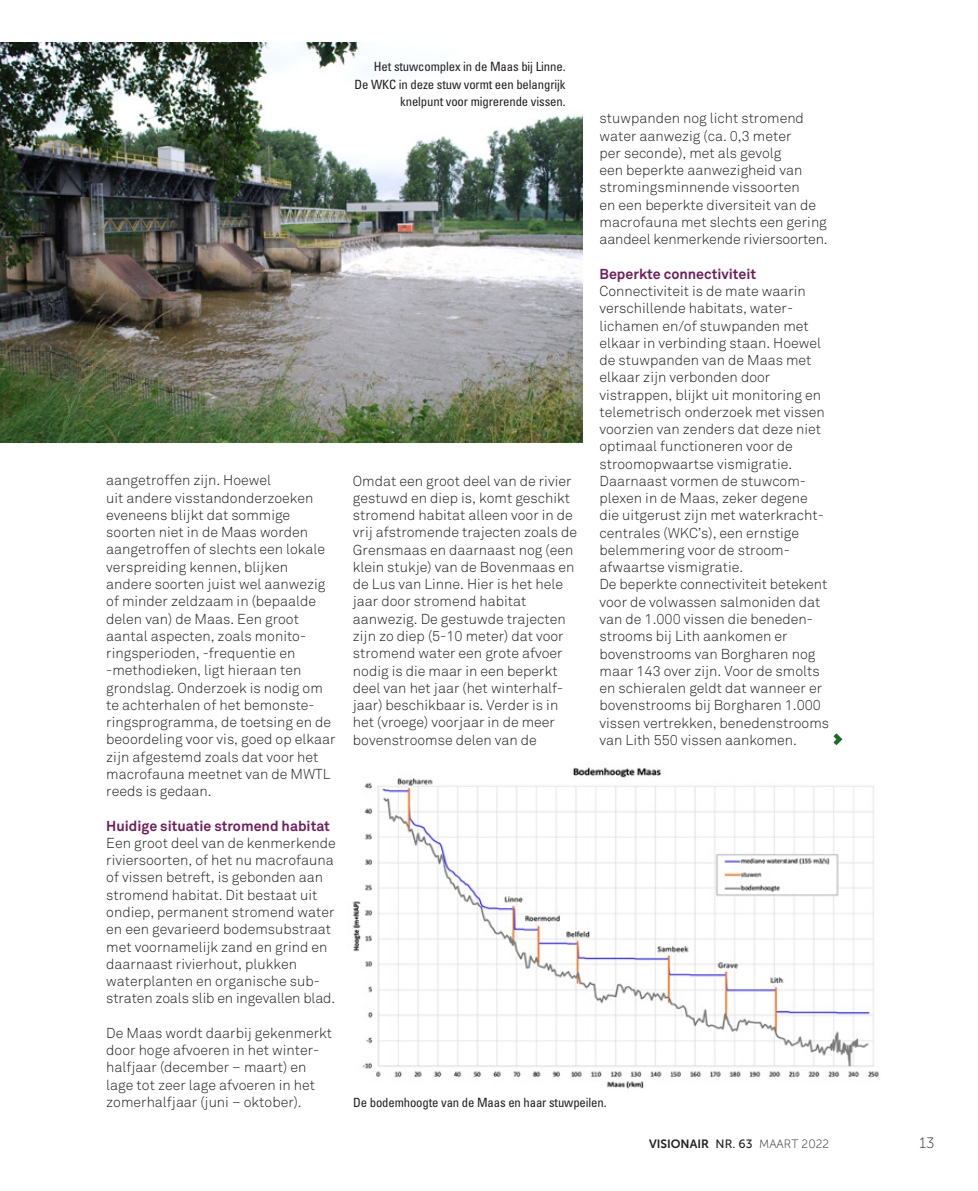
<style>
.page{position:relative;width:978px;height:1191px;background:#fff}
.page>*{position:absolute;margin:0;border:0;box-sizing:border-box;transform-origin:0 0}
.t1{font:15px "Museo Sans 100";color:#231f20}
.t2{font:300 14.25px/17.2px "Akkurat";color:#231f20}
.t3{font:700 14.25px "Akkurat";color:#701e5b}
.t4{font:condensed 12.75px/17.2px "Univers LT Std";letter-spacing:-.01em;color:#231f20;text-align:right}
.t5{font:12px "Museo Sans 700";color:#231f20}
.s1{font-family:"Museo Sans 500"}
.s2{font-family:"Museo Sans 100"}
</style>
<div class="page">
<svg style="left:833px;top:733px;width:9px;height:12px"></svg>
<img style="left:0;top:43px;width:583px;height:399px">
<img style="left:352px;top:767px;width:527px;height:322px">
<p class="t2" style="left:106px;top:472px;width:231px">aangetroffen zijn. Hoewel<br>uit andere visstandonderzoeken eveneens blijkt dat sommige soorten niet in de Maas worden aangetroffen of slechts een lokale verspreiding kennen, blijken andere soorten juist wel aanwezig of minder zeldzaam in (bepaalde delen van) de Maas. Een groot aantal aspecten, zoals monito&shy;ringsperioden, -frequentie en -methodieken, ligt hieraan ten grondslag. Onderzoek is nodig om te achterhalen of het bemonste&shy;ringsprogramma, de toetsing en de beoordeling voor vis, goed op elkaar zijn afgestemd zoals dat voor het macrofauna meetnet van de MWTL reeds is gedaan.</p>
<p class="t3" style="left:106px;top:816px;width:225px">Huidige situatie stromend habitat</p>
<p class="t2" style="left:106px;top:834px;width:231px">Een groot deel van de kenmerkende riviersoorten, of het nu macrofauna of vissen betreft, is gebonden aan stromend habitat. Dit bestaat uit ondiep, permanent stromend water en een gevarieerd bodemsubstraat met voornamelijk zand en grind en daarnaast rivierhout, plukken waterplanten en organische sub&shy;straten zoals slib en ingevallen blad.</p>
<p class="t2" style="left:106px;top:1024px;width:227px">De Maas wordt daarbij gekenmerkt door hoge afvoeren in het winter&shy;halfjaar (december – maart) en lage tot zeer lage afvoeren in het zomerhalfjaar (juni – oktober).</p>
<p class="t4" style="left:354px;top:58px;width:213px">Het stuwcomplex in de Maas bij Linne.<br>De WKC in deze stuw vormt een belangrijk knelpunt voor migrerende vissen.</p>
<p class="t2" style="left:353px;top:472px;width:226px">Omdat een groot deel van de rivier gestuwd en diep is, komt geschikt stromend habitat alleen voor in de vrij afstromende trajecten zoals de<br>Grensmaas en daarnaast nog (een klein stukje) van de Bovenmaas en de Lus van Linne. Hier is het hele jaar door stromend habitat aanwezig. De gestuwde trajecten zijn zo diep (5-10 meter) dat voor stromend water een grote afvoer nodig is die maar in een beperkt deel van het jaar (het winterhalf&shy;jaar) beschikbaar is. Verder is in het (vroege) voorjaar in de meer bovenstroomse delen van de</p>
<p class="t2" style="left:600px;top:110px;width:230px">stuwpanden nog licht stromend water aanwezig (ca. 0,3 meter<br>per seconde), met als gevolg<br>een beperkte aanwezigheid van stromingsminnende vissoorten<br>en een beperkte diversiteit van de macrofauna met slechts een gering aandeel kenmerkende riviersoorten.</p>
<p class="t3" style="left:600px;top:265px;width:158px">Beperkte connectiviteit</p>
<p class="t2" style="left:600px;top:283px;width:231px">Connectiviteit is de mate waarin verschillende habitats, water&shy;lichamen en/of stuwpanden met elkaar in verbinding staan. Hoewel de stuwpanden van de Maas met elkaar zijn verbonden door vistrappen, blijkt uit monitoring en telemetrisch onderzoek met vissen voorzien van zenders dat deze niet optimaal functioneren voor de stroomopwaartse vismigratie.<br>Daarnaast vormen de stuwcom&shy;plexen in de Maas, zeker degene die uitgerust zijn met waterkracht&shy;centrales (WKC’s), een ernstige belemmering voor de stroom&shy;afwaartse vismigratie.<br>De beperkte connectiviteit betekent voor de volwassen salmoniden dat van de 1.000 vissen die beneden&shy;strooms bij Lith aankomen er bovenstrooms van Borgharen nog maar 143 over zijn. Voor de smolts en schieralen geldt dat wanneer er bovenstrooms bij Borgharen 1.000 vissen vertrekken, benedenstrooms van Lith 550 vissen aankomen.</p>
<p class="t4" style="left:353px;top:1093px;width:255px">De bodemhoogte van de Maas en haar stuwpeilen.</p>
<p class="t5" style="left:649px;top:1137px;width:182px">VISIONAIR <span class="s1">NR. 63</span> <span class="s2">MAART 2022</span></p>
<p class="t1" style="left:919px;top:1135px;width:16px">13</p>
</div>
